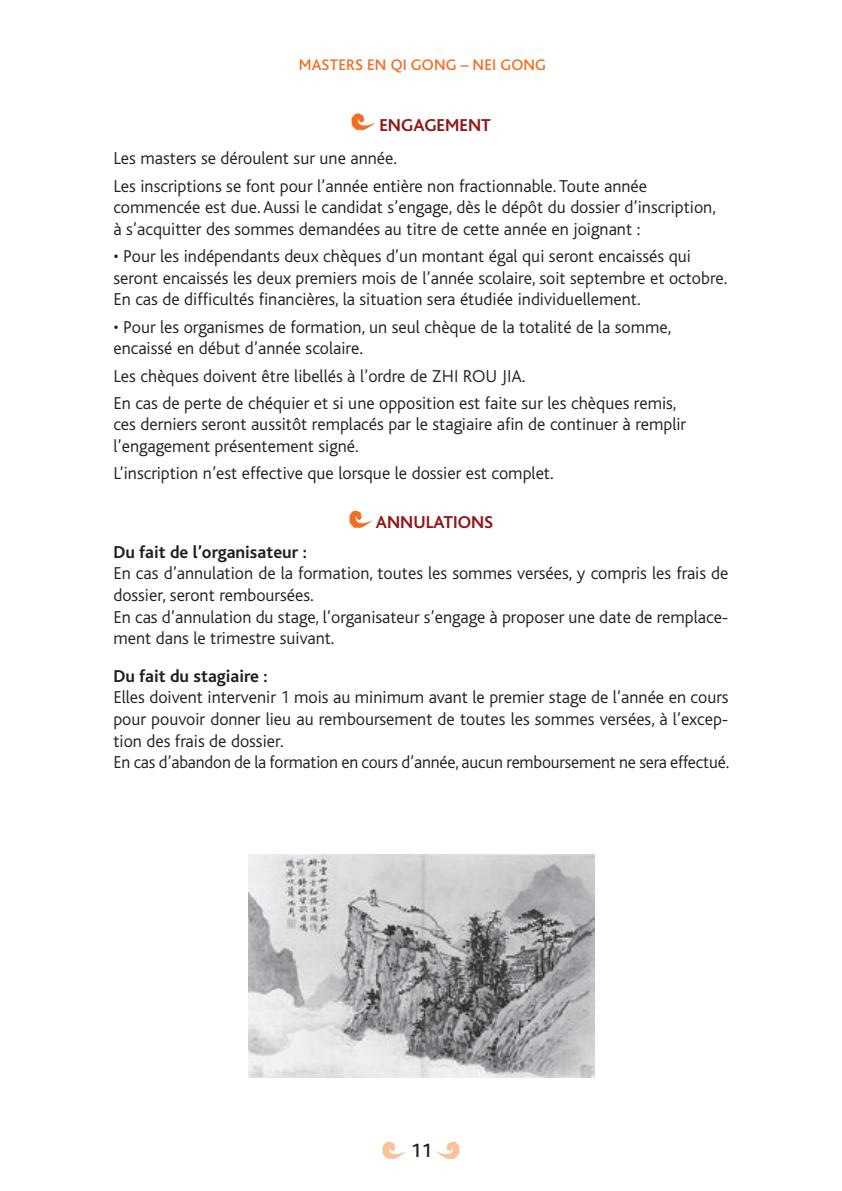
<style>
.page{position:relative;width:842px;height:1191px;background:#fff}
.page>*{position:absolute;margin:0;border:0;box-sizing:border-box;transform-origin:0 0}
.t1{font:500 20px "Bliss";color:#231f20}
.t2{font:300 18px/21.6px "Bliss";color:#231f20}
.t3{font:700 18px "Bliss";color:#231f20}
.t4{font:700 18px "Bliss";color:#90181b}
.t5{font:500 16px "Bliss";letter-spacing:.015em;color:#f36e21}
</style>
<div class="page">
<img style="left:382px;top:1142px;width:24px;height:17px">
<img style="left:436px;top:1142px;width:24px;height:17px">
<img style="left:351px;top:113px;width:24px;height:18px">
<img style="left:349px;top:511px;width:23px;height:17px">
<img style="left:248px;top:854px;width:347px;height:223px">
<p class="t5" style="left:299px;top:56px;width:249px">MASTERS EN QI GONG – NEI GONG</p>
<p class="t4" style="left:379px;top:115px;width:113px">ENGAGEMENT</p>
<p class="t2" style="left:113px;top:145px;width:535px;line-height:27.2px">Les masters se déroulent sur une année.<br>Les inscriptions se font pour l’année entière non fractionnable. Toute année</p>
<p class="t2" style="left:113px;top:197px;width:604px">commencée est due. Aussi le candidat s’engage, dès le dépôt du dossier d’inscription, à s’acquitter des sommes demandées au titre de cette année en joignant :</p>
<p class="t2" style="left:113px;top:246px;width:615px">• Pour les indépendants deux chèques d’un montant égal qui seront encaissés qui seront encaissés les deux premiers mois de l’année scolaire, soit septembre et octobre.<br>En cas de difficultés financières, la situation sera étudiée individuellement.</p>
<p class="t2" style="left:113px;top:316px;width:559px">• Pour les organismes de formation, un seul chèque de la totalité de la somme, encaissé en début d’année scolaire.</p>
<p class="t2" style="left:113px;top:362px;width:565px;line-height:27.2px">Les chèques doivent être libellés à l’ordre de ZHI ROU JIA.<br>En cas de perte de chéquier et si une opposition est faite sur les chèques remis,</p>
<p class="t2" style="left:113px;top:414px;width:574px">ces derniers seront aussitôt remplacés par le stagiaire afin de continuer à remplir l’engagement présentement signé.</p>
<p class="t2" style="left:113px;top:463px;width:442px">L’inscription n’est effective que lorsque le dossier est complet.</p>
<p class="t4" style="left:376px;top:513px;width:119px">ANNULATIONS</p>
<p class="t3" style="left:113px;top:542px;width:195px">Du fait de l’organisateur :</p>
<p class="t2" style="left:113px;top:563px;width:617px">En cas d’annulation de la formation, toutes les sommes versées, y compris les frais de dossier, seront remboursées.<br>En cas d’annulation du stage, l’organisateur s’engage à proposer une date de remplace&shy;ment dans le trimestre suivant.</p>
<p class="t3" style="left:113px;top:666px;width:156px">Du fait du stagiaire :</p>
<p class="t2" style="left:113px;top:687px;width:617px">Elles doivent intervenir 1 mois au minimum avant le premier stage de l’année en cours pour pouvoir donner lieu au remboursement de toutes les sommes versées, à l’excep&shy;tion des frais de dossier.<br>En cas d’abandon de la formation en cours d’année, aucun remboursement ne sera effectué.</p>
<p class="t1" style="left:411px;top:1140px;width:23px">11</p>
</div>
